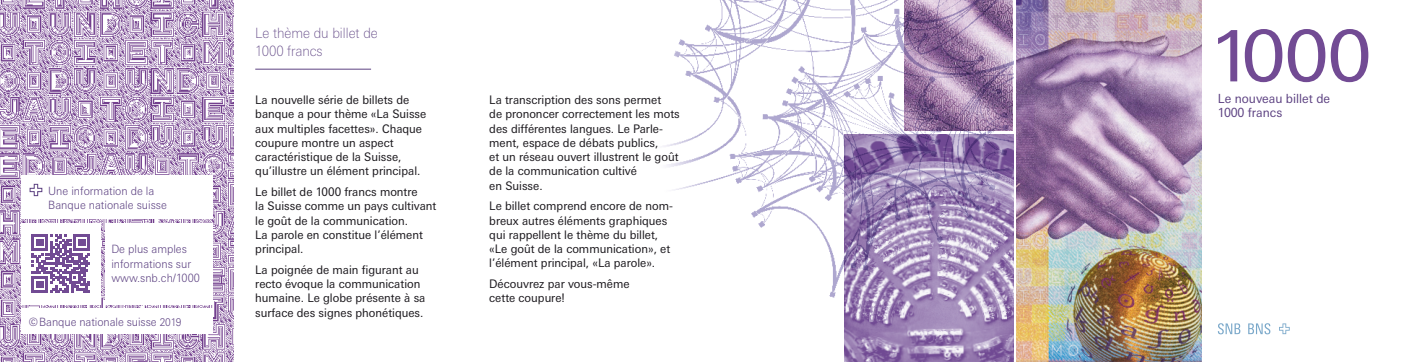
<style>
.page{position:relative;width:1404px;height:362px;background:#fff}
.page>*{position:absolute;margin:0;border:0;box-sizing:border-box;transform-origin:0 0}
.t1{font:70.8px "Univers Next Pro";color:#724b94;scale:1.09 1}
.t2{font:100 14.1px/18px "Univers Next Pro";color:#5d4282;scale:.95 1}
.t3{font:12.6px/14.4px "Univers Next Pro";color:#5d4282;scale:.95 1}
.t4{font:11.85px/14.2px "Univers Next Pro";color:#1a171c;scale:.95 1}
.t5{font:300 11.4px/14.2px "Univers Next Pro";color:#5d4282;scale:.95 1}
.s1{font-size:10.65px}
</style>
<div class="page">
<img style="left:0;top:0;width:234px;height:361px">
<svg style="left:1279px;top:323px;width:10px;height:11px"></svg>
<svg style="left:1217px;top:323px;width:23px;height:11px"></svg>
<svg style="left:1248px;top:323px;width:22px;height:11px"></svg>
<div style="left:21px;top:175px;width:192px;height:43px;background:#fff"></div>
<div style="left:21px;top:308px;width:192px;height:26px;background:#fff"></div>
<div style="left:105px;top:223px;width:108px;height:81px;background:#fff"></div>
<div style="left:21px;top:223px;width:80px;height:81px;background:#fff"></div>
<svg style="left:1012px;top:0;width:2px;height:130px"></svg>
<svg style="left:1012px;top:130px;width:2px;height:231px"></svg>
<img style="left:844px;top:342px;width:168px;height:19px">
<img style="left:1016px;top:0;width:185px;height:361px">
<img style="left:663px;top:0;width:349px;height:342px">
<hr style="left:255px;top:69px;width:116px;height:1px;background:#5d4282">
<svg style="left:29px;top:183px;width:14px;height:13px"></svg>
<svg style="left:32px;top:234px;width:58px;height:58px"></svg>
<p class="t5" style="left:48px;top:183px;width:126px">Une information de la<br>Banque nationale suisse</p>
<p class="t5" style="left:111px;top:242px;width:95px">De plus amples informations sur www.snb.ch/1000</p>
<p class="t5" style="left:29px;top:314px;width:162px">©Banque nationale suisse <span class="s1">2019</span></p>
<p class="t2" style="left:255px;top:24px;width:130px">Le thème du billet de<br>1000 francs</p>
<p class="t4" style="left:255px;top:93px;width:181px">La nouvelle série de billets de banque a pour thème «La Suisse aux multiples facettes». Chaque coupure montre un aspect caractéristique de la Suisse, qu’illustre un élément principal.</p>
<p class="t4" style="left:255px;top:184px;width:192px">Le billet de 1000 francs montre<br>la Suisse comme un pays cultivant le goût de la communication.<br>La parole en constitue l’élément principal.</p>
<p class="t4" style="left:255px;top:262px;width:181px">La poignée de main figurant au recto évoque la communication humaine. Le globe présente à sa surface des signes phonétiques.</p>
<p class="t4" style="left:489px;top:93px;width:202px">La transcription des sons permet<br>de prononcer correctement les mots des différentes langues. Le Parle&shy;ment, espace de débats publics,<br>et un réseau ouvert illustrent le goût de la communication cultivé<br>en Suisse.</p>
<p class="t4" style="left:489px;top:199px;width:195px">Le billet comprend encore de nom&shy;breux autres éléments graphiques qui rappellent le thème du billet, «Le goût de la communication», et l’élément principal, «La parole».</p>
<p class="t4" style="left:489px;top:276px;width:149px">Découvrez par vous-même cette coupure!</p>
<h1 class="t1" style="left:1208px;top:15px;width:151px">1000</h1>
<p class="t3" style="left:1217px;top:91px;width:120px">Le nouveau billet de<br>1000 francs</p>
</div>
